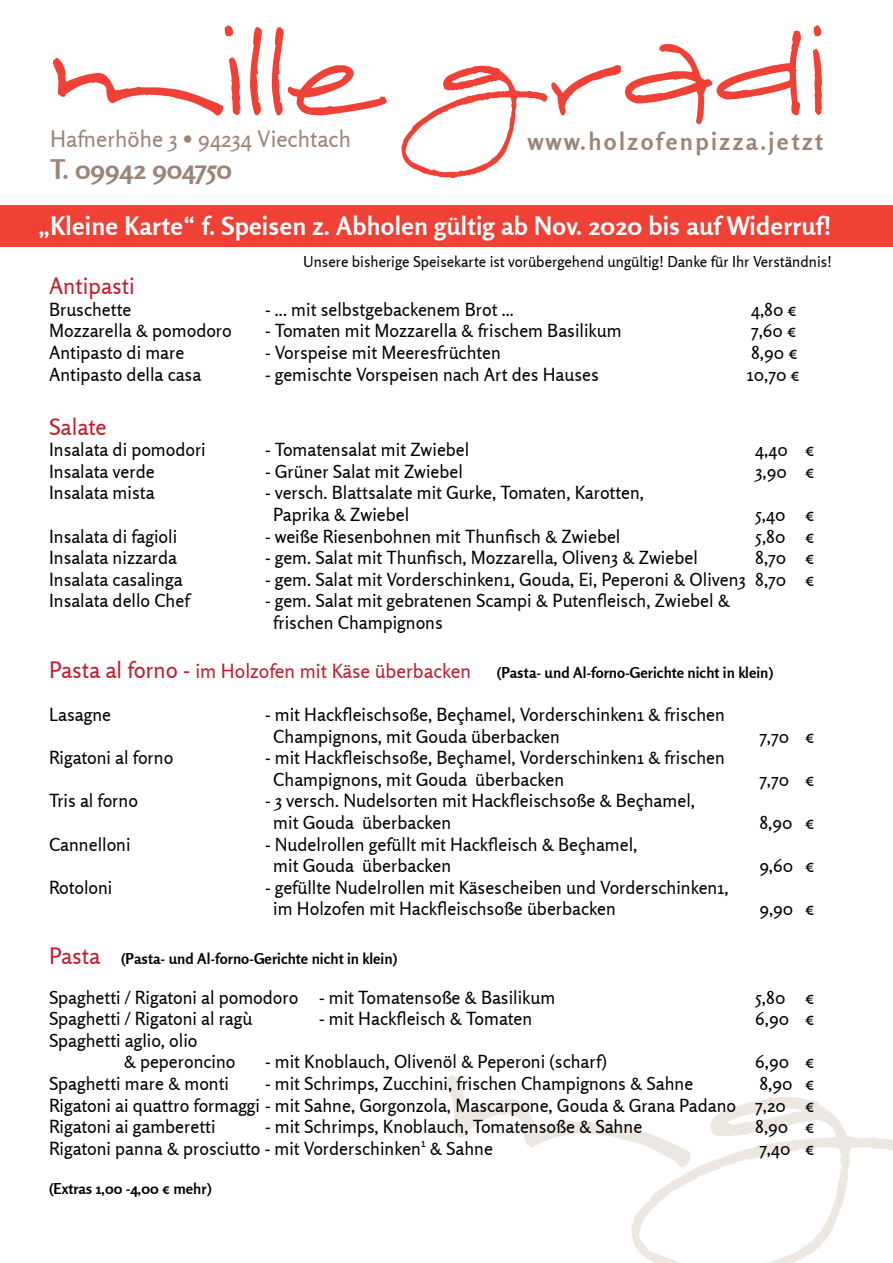
<style>
.page{position:relative;width:893px;height:1263px;background:#fff}
.page>*{position:absolute;margin:0;border:0;box-sizing:border-box;transform-origin:0 0}
.t1{font:700 27px "Rosario";color:#9b8579}
.t2{font:700 25.35px "Rosario";letter-spacing:.01em;color:#fff}
.t3{font:700 24.15px "Rosario";letter-spacing:.1em;color:#9b8579}
.t4{font:22.65px "Rosario";color:#9b8579}
.t5{font:22.5px "Rosario";color:#be1e2d}
.t6{font:18px/21.6px "Rosario";color:#000}
.t7{font:700 15px "Rosario";color:#000}
.t8{font:15px "Rosario";color:#000}
.s1{font-weight:400;font-size:22.5px;color:#be1e2d}
.s2{font-weight:400;font-size:19.5px;color:#be1e2d}
</style>
<div class="page">
<div style="left:0;top:205px;width:893px;height:41px;background:#ef4136"></div>
<svg style="left:446px;top:1075px;width:447px;height:188px"></svg>
<svg style="left:225px;top:25px;width:8px;height:11px"></svg>
<svg style="left:53px;top:58px;width:170px;height:57px"></svg>
<svg style="left:229px;top:57px;width:12px;height:58px"></svg>
<svg style="left:250px;top:27px;width:12px;height:88px"></svg>
<svg style="left:272px;top:27px;width:115px;height:88px"></svg>
<svg style="left:402px;top:31px;width:399px;height:147px"></svg>
<svg style="left:813px;top:49px;width:9px;height:66px"></svg>
<svg style="left:814px;top:25px;width:7px;height:11px"></svg>
<p class="t4" style="left:50px;top:125px;width:302px">Hafnerhöhe 3 • 94234 Viechtach</p>
<h3 class="t3" style="left:528px;top:126px;width:297px">www.holzofenpizza.jetzt</h3>
<h1 class="t1" style="left:50px;top:153px;width:184px">T. 09942 904750</h1>
<h2 class="t2" style="left:38px;top:211px;width:795px">„Kleine Karte“ f. Speisen z. Abholen gültig ab Nov. 2020 bis auf Widerruf!</h2>
<p class="t8" style="left:303px;top:253px;width:531px">Unsere bisherige Speisekarte ist vorübergehend ungültig! Danke für Ihr Verständnis!</p>
<p class="t5" style="left:49px;top:273px;width:87px">Antipasti</p>
<p class="t6" style="left:49px;top:299px;width:84px">Bruschette</p>
<p class="t6" style="left:265px;top:299px;width:250px">- ... mit selbstgebackenem Brot ...</p>
<p class="t6" style="left:751px;top:299px;width:48px">4,80 €</p>
<p class="t6" style="left:49px;top:320px;width:184px">Mozzarella &amp; pomodoro</p>
<p class="t6" style="left:265px;top:320px;width:358px">- Tomaten mit Mozzarella &amp; frischem Basilikum</p>
<p class="t6" style="left:751px;top:320px;width:47px">7,60 €</p>
<p class="t6" style="left:49px;top:342px;width:137px">Antipasto di mare</p>
<p class="t6" style="left:265px;top:342px;width:237px">- Vorspeise mit Meeresfrüchten</p>
<p class="t6" style="left:751px;top:342px;width:48px">8,90 €</p>
<p class="t6" style="left:49px;top:363px;width:154px">Antipasto della casa</p>
<p class="t6" style="left:265px;top:363px;width:335px">- gemischte Vorspeisen nach Art des Hauses</p>
<p class="t6" style="left:747px;top:363px;width:55px">10,70 €</p>
<p class="t5" style="left:49px;top:413px;width:59px">Salate</p>
<p class="t6" style="left:49px;top:439px;width:158px">Insalata di pomodori</p>
<p class="t6" style="left:265px;top:439px;width:206px">- Tomatensalat mit Zwiebel</p>
<p class="t6" style="left:755px;top:439px;width:61px">4,40 €</p>
<p class="t6" style="left:49px;top:461px;width:107px">Insalata verde</p>
<p class="t6" style="left:265px;top:461px;width:199px">- Grüner Salat mit Zwiebel</p>
<p class="t6" style="left:755px;top:461px;width:61px">3,90 €</p>
<p class="t6" style="left:49px;top:482px;width:107px">Insalata mista</p>
<p class="t6" style="left:273px;top:482px;width:372px;text-indent:-8px">- versch. Blattsalate mit Gurke, Tomaten, Karotten,<br>Paprika &amp; Zwiebel</p>
<p class="t6" style="left:755px;top:504px;width:61px">5,40 €</p>
<p class="t6" style="left:49px;top:525px;width:130px">Insalata di fagioli</p>
<p class="t6" style="left:265px;top:525px;width:357px">- weiße Riesenbohnen mit Thunfisch &amp; Zwiebel</p>
<p class="t6" style="left:755px;top:525px;width:61px">5,80 €</p>
<p class="t6" style="left:49px;top:547px;width:130px">Insalata nizzarda</p>
<p class="t6" style="left:265px;top:547px;width:434px">- gem. Salat mit Thunfisch, Mozzarella, Oliven3 &amp; Zwiebel</p>
<p class="t6" style="left:755px;top:547px;width:61px">8,70 €</p>
<p class="t6" style="left:49px;top:569px;width:135px">Insalata casalinga</p>
<p class="t6" style="left:265px;top:569px;width:551px">- gem. Salat mit Vorderschinken1, Gouda, Ei, Peperoni &amp; Oliven3 8,70 €</p>
<p class="t6" style="left:49px;top:590px;width:142px">Insalata dello Chef</p>
<p class="t6" style="left:273px;top:590px;width:458px;text-indent:-8px">- gem. Salat mit gebratenen Scampi &amp; Putenfleisch, Zwiebel &amp; frischen Champignons</p>
<p class="t7" style="left:49px;top:663px;width:726px"><span class="s1">Pasta al forno -</span> <span class="s2">im Holzofen mit Käse überbacken</span> (Pasta- und Al-forno-Gerichte nicht in klein)</p>
<p class="t6" style="left:49px;top:704px;width:64px">Lasagne</p>
<p class="t6" style="left:273px;top:704px;width:453px;text-indent:-8px">- mit Hackfleischsoße, Beçhamel, Vorderschinken1 &amp; frischen<br>Champignons, mit Gouda überbacken</p>
<p class="t6" style="left:759px;top:725px;width:57px">7,70 €</p>
<p class="t6" style="left:49px;top:747px;width:126px">Rigatoni al forno</p>
<p class="t6" style="left:273px;top:747px;width:453px;text-indent:-8px">- mit Hackfleischsoße, Beçhamel, Vorderschinken1 &amp; frischen<br>Champignons, mit Gouda überbacken</p>
<p class="t6" style="left:49px;top:790px;width:91px">Tris al forno</p>
<p class="t6" style="left:273px;top:790px;width:423px;text-indent:-8px">- 3 versch. Nudelsorten mit Hackfleischsoße &amp; Beçhamel, mit Gouda überbacken</p>
<p class="t6" style="left:49px;top:833px;width:83px">Cannelloni</p>
<p class="t6" style="left:273px;top:833px;width:366px;text-indent:-8px">- Nudelrollen gefüllt mit Hackfleisch &amp; Beçhamel, mit Gouda überbacken</p>
<p class="t6" style="left:49px;top:876px;width:65px">Rotoloni</p>
<p class="t6" style="left:273px;top:876px;width:457px;text-indent:-8px">- gefüllte Nudelrollen mit Käsescheiben und Vorderschinken1, im Holzofen mit Hackfleischsoße überbacken</p>
<p class="t6" style="left:759px;top:768px;width:57px">7,70 €</p>
<p class="t6" style="left:759px;top:812px;width:57px">8,90 €</p>
<p class="t6" style="left:759px;top:855px;width:57px">9,60 €</p>
<p class="t6" style="left:759px;top:898px;width:57px">9,90 €</p>
<p class="t7" style="left:49px;top:949px;width:350px"><span class="s1">Pasta</span> (Pasta- und Al-forno-Gerichte nicht in klein)</p>
<p class="t6" style="left:49px;top:986px;width:508px">Spaghetti / Rigatoni al pomodoro - mit Tomatensoße &amp; Basilikum</p>
<p class="t6" style="left:755px;top:986px;width:61px">5,80 €</p>
<p class="t6" style="left:49px;top:1008px;width:205px">Spaghetti / Rigatoni al ragù</p>
<p class="t6" style="left:319px;top:1008px;width:215px">- mit Hackfleisch &amp; Tomaten</p>
<p class="t6" style="left:755px;top:1008px;width:61px">6,90 €</p>
<p class="t6" style="left:124px;top:1029px;width:113px;text-indent:-75px">Spaghetti aglio, olio<br>&amp; peperoncino</p>
<p class="t6" style="left:265px;top:1051px;width:343px">- mit Knoblauch, Olivenöl &amp; Peperoni (scharf)</p>
<p class="t6" style="left:755px;top:1051px;width:61px">6,90 €</p>
<p class="t6" style="left:49px;top:1073px;width:182px">Spaghetti mare &amp; monti</p>
<p class="t6" style="left:265px;top:1073px;width:430px">- mit Schrimps, Zucchini, frischen Champignons &amp; Sahne</p>
<p class="t6" style="left:49px;top:1073px;width:767px;text-align:justify;text-indent:710px">8,90 € Rigatoni ai quattro formaggi - mit Sahne, Gorgonzola, Mascarpone, Gouda &amp; Grana Padano 7,20 € Rigatoni ai gamberetti</p>
<p class="t6" style="left:265px;top:1116px;width:379px">- mit Schrimps, Knoblauch, Tomatensoße &amp; Sahne</p>
<p class="t6" style="left:755px;top:1116px;width:61px">8,90 €</p>
<p class="t6" style="left:49px;top:1137px;width:445px">Rigatoni panna &amp; prosciutto - mit Vorderschinken<sup>1</sup> &amp; Sahne</p>
<p class="t6" style="left:759px;top:1137px;width:57px">7,40 €</p>
<p class="t7" style="left:49px;top:1180px;width:164px">(Extras 1,00 -4,00 € mehr)</p>
</div>
